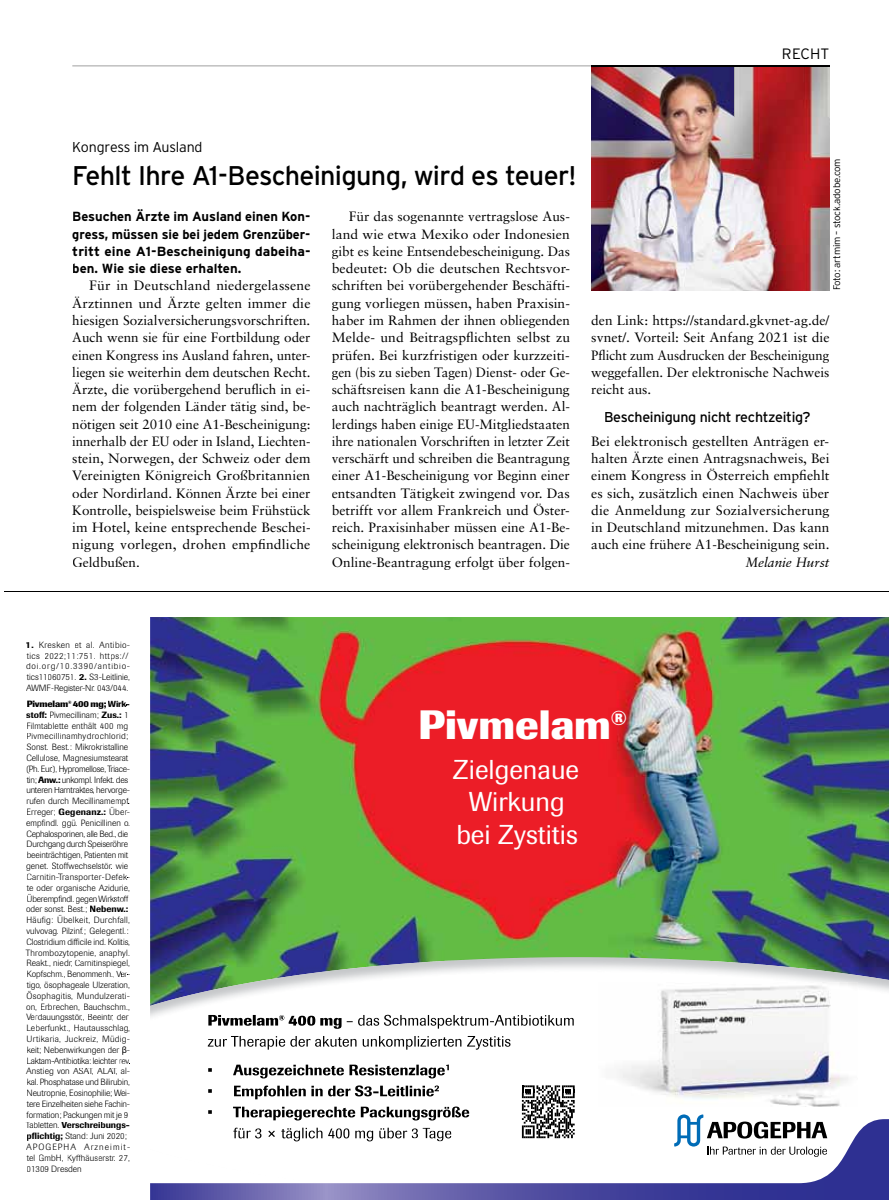
<style>
.page{position:relative;width:889px;height:1200px;background:#fff}
.page>*{position:absolute;margin:0;border:0;box-sizing:border-box;transform-origin:0 0}
.t1{font:700 40.5px "Imago Pro Bold SZ";color:#fff}
.t2{font:27px "Interstate";letter-spacing:-.025em;color:#000}
.t3{font:27px/32.4px "Imago Pro Book SZ";color:#fff;text-align:center}
.t4{font:300 15px "Interstate";letter-spacing:.01em;color:#000}
.t5{font:14.25px "Interstate";letter-spacing:-.02em;color:#000}
.t6{font:300 14.25px "Interstate";letter-spacing:-.015em;color:#000}
.t7{font:13.5px/17.2px "Sabon";color:#000;text-align:justify}
.t8{font:italic 13.5px "Sabon";color:#000}
.t9{font:700 13.2px/17.2px "Interstate";color:#000;text-align:justify}
.t10{font:300 9.75px "Interstate";letter-spacing:-.02em;color:#000}
.t11{font:300 9px/10.8px "Imago Pro Light SZ";color:#000}
.t12{font:300 9px/10.8px "Imago Pro Light SZ";letter-spacing:.04em;color:#000}
.t13{font:500 9px "Imago Pro Medium SZ";letter-spacing:-.005em;color:#000}
.t14{font:700 9px "Imago Pro Bold SZ";letter-spacing:-.02em;color:#000}
.s1{font-family:"Imago Pro Medium SZ";font-weight:500}
.s2{font-family:"Arial";font-weight:400}
.s3{font-family:"Imago Pro Light SZ";font-weight:300}
</style>
<div class="page">
<img style="left:591px;top:67px;width:238px;height:223px">
<hr style="left:4px;top:591px;width:885px;height:1px;background:#000">
<img style="left:150px;top:617px;width:739px;height:343px">
<svg style="left:561px;top:960px;width:328px;height:153px"></svg>
<img style="left:561px;top:956px;width:203px;height:8px">
<img style="left:150px;top:956px;width:411px;height:162px">
<img style="left:598px;top:982px;width:259px;height:123px">
<svg style="left:678px;top:1114px;width:26px;height:4px"></svg>
<img style="left:208px;top:1014px;width:76px;height:11px">
<img style="left:289px;top:1015px;width:26px;height:10px">
<img style="left:320px;top:1017px;width:21px;height:11px">
<img style="left:347px;top:1014px;width:17px;height:11px">
<svg style="left:366px;top:1017px;width:13px;height:8px"></svg>
<img style="left:384px;top:1014px;width:110px;height:14px">
<img style="left:494px;top:1014px;width:80px;height:11px">
<img style="left:208px;top:1038px;width:19px;height:8px">
<img style="left:231px;top:1035px;width:54px;height:14px">
<img style="left:290px;top:1035px;width:20px;height:11px">
<img style="left:315px;top:1035px;width:41px;height:11px">
<img style="left:363px;top:1035px;width:79px;height:14px">
<img style="left:442px;top:1036px;width:19px;height:10px">
<img style="left:467px;top:1035px;width:43px;height:14px">
<img style="left:208px;top:1064px;width:35px;height:10px">
<img style="left:244px;top:1064px;width:100px;height:14px">
<img style="left:349px;top:1064px;width:96px;height:14px">
<svg style="left:446px;top:1064px;width:3px;height:5px"></svg>
<img style="left:208px;top:1085px;width:33px;height:10px">
<img style="left:242px;top:1085px;width:64px;height:13px">
<svg style="left:311px;top:1085px;width:12px;height:10px"></svg>
<img style="left:328px;top:1085px;width:22px;height:11px">
<img style="left:355px;top:1085px;width:79px;height:11px">
<svg style="left:434px;top:1085px;width:5px;height:5px"></svg>
<img style="left:208px;top:1106px;width:33px;height:10px">
<img style="left:242px;top:1106px;width:113px;height:12px">
<img style="left:361px;top:1106px;width:108px;height:12px">
<svg style="left:150px;top:1118px;width:739px;height:81px"></svg>
<svg style="left:522px;top:1085px;width:52px;height:52px"></svg>
<svg style="left:883px;top:1194px;width:6px;height:6px"></svg>
<hr style="left:72px;top:66px;width:519px;height:1px;background:#000">
<img style="left:591px;top:66px;width:238px;height:1px">
<p class="t4" style="left:782px;top:45px;width:49px">RECHT</p>
<p class="t6" style="left:72px;top:139px;width:132px">Kongress im Ausland</p>
<h2 class="t2" style="left:72px;top:161px;width:506px">Fehlt Ihre A1-Bescheinigung, wird es teuer!</h2>
<p class="t9" style="left:72px;top:208px;width:240px">Besuchen Ärzte im Ausland einen Kon&shy;gress, müssen sie bei jedem Grenzüber&shy;tritt eine A1-Bescheinigung dabeiha&shy;ben. Wie sie diese erhalten.</p>
<p class="t7" style="left:72px;top:277px;width:240px;text-indent:17px">Für in Deutschland niedergelassene Ärztinnen und Ärzte gelten immer die hiesigen Sozialversicherungsvorschriften.<br>Auch wenn sie für eine Fortbildung oder einen Kongress ins Ausland fahren, unter&shy;liegen sie weiterhin dem deutschen Recht.<br>Ärzte, die vorübergehend beruflich in ei&shy;nem der folgenden Länder tätig sind, be&shy;nötigen seit 2010 eine A1-Bescheinigung: innerhalb der EU oder in Island, Liechten&shy;stein, Norwegen, der Schweiz oder dem Vereinigten Königreich Großbritannien oder Nordirland. Können Ärzte bei einer Kontrolle, beispielsweise beim Frühstück im Hotel, keine entsprechende Beschei&shy;nigung vorlegen, drohen empfindliche Geldbußen.</p>
<p class="t7" style="left:332px;top:208px;width:240px;text-indent:17px">Für das sogenannte vertragslose Aus&shy;land wie etwa Mexiko oder Indonesien gibt es keine Entsendebescheinigung. Das bedeutet: Ob die deutschen Rechtsvor&shy;schriften bei vorübergehender Beschäfti&shy;gung vorliegen müssen, haben Praxisin&shy;haber im Rahmen der ihnen obliegenden Melde- und Beitragspflichten selbst zu prüfen. Bei kurzfristigen oder kurzzeiti&shy;gen (bis zu sieben Tagen) Dienst- oder Ge&shy;schäftsreisen kann die A1-Bescheinigung auch nachträglich beantragt werden. Al&shy;lerdings haben einige EU-Mitgliedstaaten ihre nationalen Vorschriften in letzter Zeit verschärft und schreiben die Beantragung einer A1-Bescheinigung vor Beginn einer entsandten Tätigkeit zwingend vor. Das betrifft vor allem Frankreich und Öster&shy;reich. Praxisinhaber müssen eine A1-Be&shy;scheinigung elektronisch beantragen. Die Online-Beantragung erfolgt über folgen-</p>
<p class="t10" style="left:831px;top:290px;width:134px;rotate:-90deg">Foto: artmim – stock.adobe.com</p>
<p class="t7" style="left:591px;top:311px;width:240px">den Link: https://standard.gkvnet-ag.de/ svnet/. Vorteil: Seit Anfang 2021 ist die Pflicht zum Ausdrucken der Bescheinigung weggefallen. Der elek tronische Nachweis reicht aus.</p>
<p class="t5" style="left:604px;top:409px;width:208px">Bescheinigung nicht rechtzeitig?</p>
<p class="t7" style="left:591px;top:432px;width:240px">Bei elektronisch gestellten Anträgen er&shy;halten Ärzte einen Antragsnachweis, Bei einem Kongress in Österreich empfiehlt es sich, zusätzlich einen Nachweis über die Anmeldung zur Sozialversicherung in Deutschland mitzunehmen. Das kann auch eine frühere A1-Bescheinigung sein.</p>
<p class="t8" style="left:745px;top:554px;width:85px">Melanie Hurst</p>
<p class="t12" style="left:26px;top:639px;width:106px"><span class="s1">1.</span> Kresken et al. Antibio&shy;tics 2022;11:751. https:// doi.org/10.3390/antibio&shy;tics11060751. <span class="s1">2.</span> S3-Leitlinie,<br>AWMF-Register-Nr. 043/044.</p>
<p class="t14" style="left:27px;top:697px;width:104px">Pivmelam® 400 mg; <span class="s1">Wirk-</span></p>
<p class="t11" style="left:26px;top:709px;width:106px"><span class="s1">stoff:</span> Pivmecillinam; <span class="s1">Zus.:</span> 1<br>Filmtablette enthält 400 mg<br>Pivmecillinamhydrochlorid;<br>Sonst. Best.: Mikrokristalline<br>Cellulose, Magnesiumstearat (Ph. Eur.), Hypromellose, Triace&shy;tin; <span class="s1">Anw.:</span> unkompl. Infekt. des unteren Harntraktes, hervorge&shy;rufen durch Mecillinamempf.<br>Erreger; <span class="s1">Gegenanz.:</span> Über&shy;empfindl. ggü. Penicillinen o.<br>Cephalosporinen, alle Bed., die<br>Durchgang durch Speiseröhre beeinträchtigen, Patienten mit genet. Stoffwechselstör. wie<br>Carnitin-Transporter-Defek&shy;te oder organische Azidurie,<br>Überempfindl. gegen Wirkstoff oder sonst. Best.; <span class="s1">Nebenw.:<br></span>Häufig: Übelkeit, Durchfall, vulvovag. Pilzinf.; Gelegentl.:<br>Clostridium difficile ind. Kolitis,<br>Thrombozytopenie, anaphyl.<br>Reakt., niedr. Carnitinspiegel,<br>Kopfschm., Benommenh., Ver&shy;tigo, ösophageale Ulzeration,<br>Ösophagitis, Mundulzerati&shy;on, Erbrechen, Bauchschm.,<br>Verdauungsstör., Beeintr. der<br>Leberfunkt., Hautausschlag,<br>Urtikaria, Juckreiz, Müdig&shy;keit; Nebenwirkungen der <span class="s2">β</span>-<br>Laktam-Antibiotika: leichter rev.<br>Anstieg von ASAT, ALAT, al&shy;kal. Phosphatase und Bilirubin,<br>Neutropnie, Eosinophilie; Wei&shy;tere Einzelheiten siehe Fachin&shy;formation; Packungen mit je 9</p>
<p class="t13" style="left:26px;top:1119px;width:105px"><span class="s3">Tabletten.</span> Verschreibungs-</p>
<p class="t11" style="left:26px;top:1130px;width:106px"><span class="s1">pflichtig;</span> Stand: Juni 2020;<br>APOGEPHA Arzneimit&shy;tel GmbH, Kyffhäuserstr. 27,<br>01309 Dresden</p>
<h1 class="t1" style="left:418px;top:698px;width:209px">Pivmelam®</h1>
<h2 class="t3" style="left:452px;top:753px;width:128px">Zielgenaue<br>Wirkung bei Zystitis</h2>
</div>
